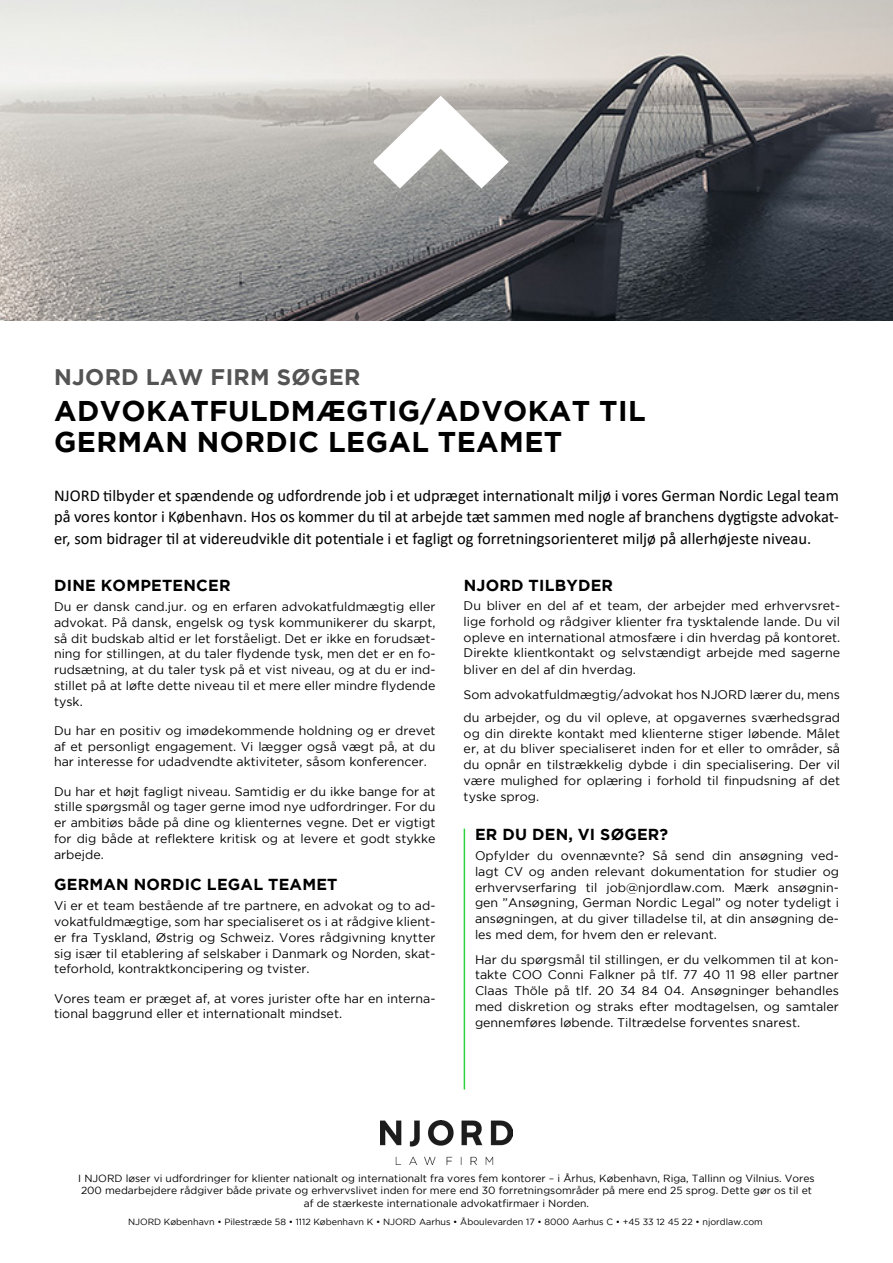
<style>
.page{position:relative;width:893px;height:1263px;background:#fff}
.page>*{position:absolute;margin:0;border:0;box-sizing:border-box;transform-origin:0 0}
.t1{font:700 28.5px/31.5px "Gotham";letter-spacing:.015em;color:#000}
.t2{font:700 22.5px "Gotham";letter-spacing:.015em;color:#545454}
.t3{font:16.5px/21.5px "Calibri";color:#000;text-align:justify}
.t4{font:700 15.9px "Gotham";letter-spacing:.015em;color:#000}
.t5{font:12.45px/15.8px "Gotham";color:#000;text-align:justify}
.t6{font:10.35px/12.5px "Gotham";color:#000;text-align:center}
.t7{font:9px "Gotham";color:#000}
</style>
<div class="page">
<hr style="left:464px;top:829px;width:1px;height:260px;background:#2ed03c">
<img style="left:0;top:0;width:892px;height:321px">
<svg style="left:374px;top:96px;width:135px;height:92px"></svg>
<img style="left:381px;top:1121px;width:131px;height:43px">
<p class="t2" style="left:54px;top:364px;width:308px">NJORD LAW FIRM SØGER</p>
<p class="t1" style="left:54px;top:394px;width:593px">ADVOKATFULDMÆGTIG/ADVOKAT TIL<br>GERMAN NORDIC LEGAL TEAMET</p>
<p class="t3" style="left:54px;top:484px;width:786px">NJORD tilbyder et spændende og udfordrende job i et udpræget internationalt miljø i vores German Nordic Legal team på vores kontor i København. Hos os kommer du til at arbejde tæt sammen med nogle af branchens dygtigste advokat&shy;er, som bidrager til at videreudvikle dit potentiale i et fagligt og forretningsorienteret miljø på allerhøjeste niveau.</p>
<p class="t4" style="left:54px;top:576px;width:178px">DINE KOMPETENCER</p>
<p class="t5" style="left:54px;top:599px;width:383px">Du er dansk cand.jur. og en erfaren advokatfuldmægtig eller advokat. På dansk, engelsk og tysk kommunikerer du skarpt, så dit budskab altid er let forståeligt. Det er ikke en forudsæt&shy;ning for stillingen, at du taler flydende tysk, men det er en fo&shy;rudsætning, at du taler tysk på et vist niveau, og at du er ind&shy;stillet på at løfte dette niveau til et mere eller mindre flydende tysk.</p>
<p class="t5" style="left:54px;top:722px;width:383px">Du har en positiv og imødekommende holdning og er drevet af et personligt engagement. Vi lægger også vægt på, at du har interesse for udadvendte aktiviteter, såsom konferencer.</p>
<p class="t5" style="left:54px;top:783px;width:383px">Du har et højt fagligt niveau. Samtidig er du ikke bange for at stille spørgsmål og tager gerne imod nye udfordringer. For du er ambitiøs både på dine og klienternes vegne. Det er vigtigt for dig både at reflektere kritisk og at levere et godt stykke arbejde.</p>
<p class="t4" style="left:54px;top:875px;width:285px">GERMAN NORDIC LEGAL TEAMET</p>
<p class="t5" style="left:54px;top:898px;width:383px">Vi er et team bestående af tre partnere, en advokat og to ad&shy;vokatfuldmægtige, som har specialiseret os i at rådgive klient&shy;er fra Tyskland, Østrig og Schweiz. Vores rådgivning knytter sig især til etablering af selskaber i Danmark og Norden, skat&shy;teforhold, kontraktkoncipering og tvister.</p>
<p class="t5" style="left:54px;top:990px;width:383px">Vores team er præget af, at vores jurister ofte har en interna&shy;tional baggrund eller et internationalt mindset.</p>
<p class="t4" style="left:464px;top:576px;width:151px">NJORD TILBYDER</p>
<p class="t5" style="left:464px;top:597px;width:378px">Du bliver en del af et team, der arbejder med erhvervsret&shy;lige forhold og rådgiver klienter fra tysktalende lande. Du vil opleve en international atmosfære i din hverdag på kontoret.<br>Direkte klientkontakt og selvstændigt arbejde med sagerne bliver en del af din hverdag.</p>
<p class="t5" style="left:464px;top:683px;width:378px;line-height:22.5px">Som advokatfuldmægtig/advokat hos NJORD lærer du, mens du arbejder, og du vil opleve, at opgavernes sværhedsgrad</p>
<p class="t5" style="left:464px;top:725px;width:378px">og din direkte kontakt med klienterne stiger løbende. Målet er, at du bliver specialiseret inden for et eller to områder, så du opnår en tilstrækkelig dybde i din specialisering. Der vil være mulighed for oplæring i forhold til finpudsning af det tyske sprog.</p>
<p class="t4" style="left:475px;top:825px;width:195px">ER DU DEN, VI SØGER?</p>
<p class="t5" style="left:475px;top:848px;width:366px">Opfylder du ovennævnte? Så send din ansøgning ved&shy;lagt CV og anden relevant dokumentation for studier og erhvervserfaring til job@njordlaw.com. Mærk ansøgnin&shy;gen ”Ansøgning, German Nordic Legal” og noter tydeligt i ansøgningen, at du giver tilladelse til, at din ansøgning de&shy;les med dem, for hvem den er relevant.</p>
<p class="t5" style="left:475px;top:951px;width:365px">Har du spørgsmål til stillingen, er du velkommen til at kon&shy;takte COO Conni Falkner på tlf. 77 40 11 98 eller partner Claas Thöle på tlf. 20 34 84 04. Ansøgninger behandles med diskretion og straks efter modtagelsen, og samtaler gennemføres løbende. Tiltrædelse forventes snarest.</p>
<p class="t6" style="left:78px;top:1172px;width:738px">I NJORD løser vi udfordringer for klienter nationalt og internationalt fra vores fem kontorer – i Århus, København, Riga, Tallinn og Vilnius. Vores<br>200 medarbejdere rådgiver både private og erhvervslivet inden for mere end 30 forretningsområder på mere end 25 sprog. Dette gør os til et af de stærkeste internationale advokatfirmaer i Norden.</p>
<p class="t7" style="left:128px;top:1217px;width:636px">NJORD København • Pilestræde 58 • 1112 København K • NJORD Aarhus • Åboulevarden 17 • 8000 Aarhus C • +45 33 12 45 22 • njordlaw.com</p>
</div>
